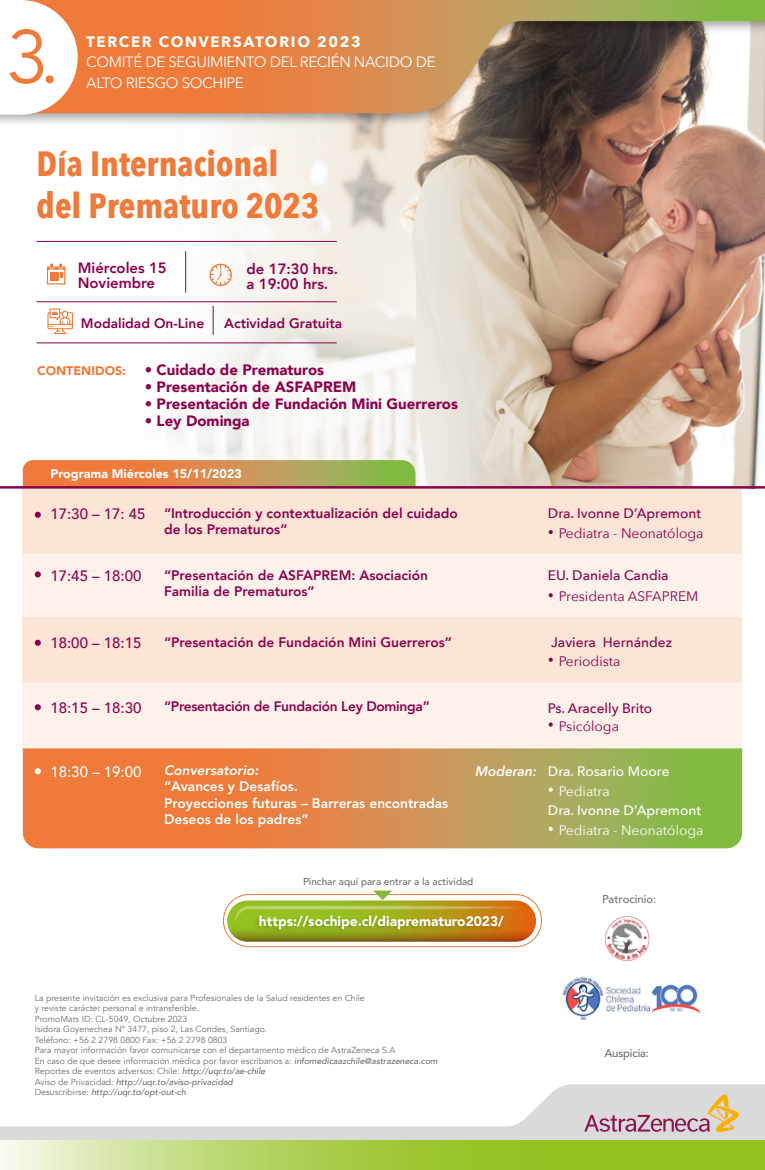
<style>
.page{position:relative;width:765px;height:1170px;background:#fff}
.page>*{position:absolute;margin:0;border:0;box-sizing:border-box;transform-origin:0 0}
.t1{font:74.88px "Avenir";color:#ef7a39}
.t2{font:700 35px/42px "Avenir Next Condensed";color:#ef7a39}
.t3{font:900 15px "Avenir";color:#8b034f}
.t4{font:15px/20.5px "Avenir Next";letter-spacing:-.025em;color:#fff}
.t5{font:500 15px "Avenir";color:#8b034f}
.t6{font:700 15px "Avenir Next";letter-spacing:.11em;color:#fff}
.t7{font:500 15px "Avenir";color:#fff}
.t8{font:800 14.88px/14.9px "Avenir";color:#8b034f}
.t9{font:800 13.75px/16.5px "Avenir";color:#8b034f}
.t10{font:800 13.75px/16.5px "Avenir";color:#fff}
.t11{font:500 13.75px "Avenir Next";color:#8b034f}
.t12{font:13.75px "Avenir Next";color:#8b034f}
.t13{font:500 13.75px "Avenir Next";color:#fff}
.t14{font:900 13.75px "Avenir";color:#fff}
.t15{font:800 13.75px "Avenir";letter-spacing:-.02em;color:#8b034f}
.t16{font:13.75px "Avenir Next";color:#fff}
.t17{font:italic 800 13.75px "Avenir";color:#fff}
.t18{font:italic 600 13.75px "Avenir Next";color:#fff}
.t19{font:900 12.5px "Avenir";color:#fff}
.t20{font:900 12.5px "Avenir";color:#ef7a39}
.t21{font:500 11.25px "Avenir";letter-spacing:-.01em;color:#716f6f}
.t22{font:500 10px "Avenir";color:#716f6f}
.t23{font:8.75px/10.5px "Avenir";color:#716f6f}
.s1{font-weight:500;font-style:italic}
</style>
<div class="page">
<img style="left:540px;top:130px;width:225px;height:356px">
<svg style="left:22px;top:130px;width:518px;height:356px"></svg>
<img style="left:0;top:113px;width:765px;height:17px">
<svg style="left:78px;top:0;width:687px;height:113px;background:#b97e51"></svg>
<svg style="left:210px;top:264px;width:22px;height:22px"></svg>
<svg style="left:47px;top:263px;width:18px;height:21px"></svg>
<hr style="left:185px;top:251px;width:1px;height:41px;background:#8b034f">
<svg style="left:213px;top:306px;width:1px;height:28px"></svg>
<svg style="left:47px;top:308px;width:26px;height:26px"></svg>
<svg style="left:0;top:1084px;width:765px;height:56px"></svg>
<svg style="left:584px;top:1094px;width:155px;height:37px;background:#d3bfba"></svg>
<svg style="left:0;top:1140px;width:765px;height:29px;background:#afd057"></svg>
<hr style="left:37px;top:241px;width:300px;height:1px;background:#8b034f">
<hr style="left:37px;top:342px;width:300px;height:1px;background:#8b034f">
<hr style="left:37px;top:301px;width:300px;height:1px;background:#8b034f">
<svg style="left:0;top:0;width:78px;height:115px"></svg>
<svg style="left:23px;top:460px;width:392px;height:26px;background:#cb934b"></svg>
<img style="left:562px;top:976px;width:140px;height:44px">
<img style="left:605px;top:916px;width:44px;height:45px">
<svg style="left:23px;top:748px;width:719px;height:100px;background:#ca934a"></svg>
<div style="left:23px;top:683px;width:719px;height:65px;background:#fdf2eb"></div>
<div style="left:23px;top:553px;width:719px;height:65px;background:#fdf2eb"></div>
<div style="left:23px;top:617px;width:719px;height:66px;background:#fce4d7"></div>
<div style="left:23px;top:488px;width:719px;height:65px;background:#fce4d7"></div>
<hr style="left:0;top:486px;width:765px;height:2px;background:#8b034f">
<svg style="left:549px;top:826px;width:4px;height:4px"></svg>
<svg style="left:549px;top:787px;width:4px;height:4px"></svg>
<svg style="left:35px;top:768px;width:6px;height:6px"></svg>
<img style="left:223px;top:903px;width:319px;height:45px">
<div style="left:223px;top:893px;width:319px;height:54px;border:1px solid #ef7a39;border-radius:26px"></div>
<svg style="left:227px;top:890px;width:309px;height:51px"></svg>
<img style="left:237px;top:910px;width:286px;height:29px">
<svg style="left:549px;top:593px;width:4px;height:4px"></svg>
<svg style="left:35px;top:571px;width:6px;height:6px"></svg>
<svg style="left:549px;top:530px;width:4px;height:4px"></svg>
<svg style="left:35px;top:511px;width:6px;height:6px"></svg>
<svg style="left:549px;top:657px;width:4px;height:4px"></svg>
<svg style="left:35px;top:639px;width:6px;height:6px"></svg>
<svg style="left:549px;top:722px;width:4px;height:4px"></svg>
<svg style="left:35px;top:704px;width:6px;height:6px"></svg>
<h1 class="t1" style="left:7px;top:13px;width:55px">3.</h1>
<h3 class="t6" style="left:86px;top:28px;width:276px">TERCER CONVERSATORIO 2023</h3>
<h3 class="t4" style="left:86px;top:51px;width:351px">COMITÉ DE SEGUIMIENTO DEL RECIÉN NACIDO DE<br>ALTO RIESGO SOCHIPE</h3>
<h2 class="t2" style="left:37px;top:143px;width:284px">Día Internacional del Prematuro 2023</h2>
<h3 class="t8" style="left:78px;top:260px;width:90px">Miércoles 15<br>Noviembre</h3>
<h3 class="t9" style="left:81px;top:314px;width:125px">Modalidad On-Line</h3>
<h3 class="t9" style="left:224px;top:314px;width:119px">Actividad Gratuita</h3>
<h3 class="t8" style="left:247px;top:261px;width:93px">de 17:30 hrs. a 19:00 hrs.</h3>
<h3 class="t20" style="left:37px;top:360px;width:90px">CONTENIDOS:</h3>
<h3 class="t3" style="left:145px;top:357px;width:181px">• Cuidado de Prematuros</h3>
<h3 class="t3" style="left:145px;top:374px;width:213px">• Presentación de ASFAPREM</h3>
<h3 class="t3" style="left:145px;top:391px;width:315px">• Presentación de Fundación Mini Guerreros</h3>
<h3 class="t3" style="left:145px;top:408px;width:106px">• Ley Dominga</h3>
<h3 class="t19" style="left:50px;top:463px;width:193px">Programa Miércoles 15/11/2023</h3>
<h3 class="t5" style="left:50px;top:500px;width:97px">17:30 – 17: 45</h3>
<h3 class="t9" style="left:164px;top:504px;width:295px">“Introducción y contextualización del cuidado de los Prematuros”</h3>
<h3 class="t11" style="left:548px;top:501px;width:155px">Dra. Ivonne D’Apremont</h3>
<h3 class="t12" style="left:559px;top:521px;width:146px">Pediatra - Neonatóloga</h3>
<h3 class="t5" style="left:50px;top:562px;width:92px">17:45 – 18:00</h3>
<h3 class="t11" style="left:548px;top:563px;width:122px">EU. Daniela Candia</h3>
<h3 class="t9" style="left:164px;top:567px;width:266px">“Presentación de ASFAPREM: Asociación<br>Familia de Prematuros”</h3>
<h3 class="t12" style="left:559px;top:584px;width:141px">Presidenta ASFAPREM</h3>
<h3 class="t5" style="left:50px;top:629px;width:92px">18:00 – 18:15</h3>
<h3 class="t9" style="left:164px;top:633px;width:290px">“Presentación de Fundación Mini Guerreros”</h3>
<h3 class="t11" style="left:551px;top:630px;width:122px">Javiera Hernández</h3>
<h3 class="t12" style="left:559px;top:649px;width:63px">Periodista</h3>
<h3 class="t5" style="left:50px;top:695px;width:92px">18:15 – 18:30</h3>
<h3 class="t15" style="left:164px;top:695px;width:267px">“Presentación de Fundación Ley Dominga”</h3>
<h3 class="t11" style="left:548px;top:696px;width:106px">Ps. Aracelly Brito</h3>
<h3 class="t7" style="left:50px;top:758px;width:92px">18:30 – 19:00</h3>
<h3 class="t17" style="left:164px;top:761px;width:96px">Conversatorio:</h3>
<h3 class="t18" style="left:476px;top:759px;width:63px">Moderan:</h3>
<h3 class="t10" style="left:164px;top:778px;width:286px">“Avances y Desafíos.<br>Proyecciones futuras – Barreras encontradas<br>Deseos de los padres”</h3>
<h3 class="t12" style="left:559px;top:714px;width:62px">Psicóloga</h3>
<h3 class="t13" style="left:548px;top:759px;width:123px">Dra. Rosario Moore</h3>
<h3 class="t16" style="left:559px;top:779px;width:52px">Pediatra</h3>
<h3 class="t13" style="left:548px;top:798px;width:155px">Dra. Ivonne D’Apremont</h3>
<h3 class="t16" style="left:559px;top:818px;width:146px">Pediatra - Neonatóloga</h3>
<p class="t22" style="left:303px;top:873px;width:172px">Pinchar aquí para entrar a la actividad</p>
<h3 class="t14" style="left:259px;top:908px;width:246px">https://sochipe.cl/diaprematuro2023/</h3>
<p class="t21" style="left:602px;top:889px;width:56px">Patrocinio:</p>
<p class="t23" style="left:35px;top:992px;width:404px">La presente invitación es exclusiva para Profesionales de la Salud residentes en Chile<br>y reviste carácter personal e intransferible.<br>PromoMats ID: CL-5049, Octubre 2023<br>Isidora Goyenechea Nº 3477, piso 2, Las Condes, Santiago.<br>Teléfono: +56 2 2798 0800 Fax: +56 2 2798 0803<br>Para mayor información favor comunicarse con el departamento médico de AstraZeneca S.A<br>En caso de que desee información médica por favor escribanos a: <span class="s1">infomedicaazchile@astrazeneca.com </span>Reportes de eventos adversos: Chile: <span class="s1">http://uqr.to/ae-chile<br></span>Aviso de Privacidad: <span class="s1">http://uqr.to/aviso-privacidad<br></span>Desuscribirse: <span class="s1">http://uqr.to/opt-out-ch</span></p>
<p class="t21" style="left:605px;top:1042px;width:46px">Auspicia:</p>
</div>
